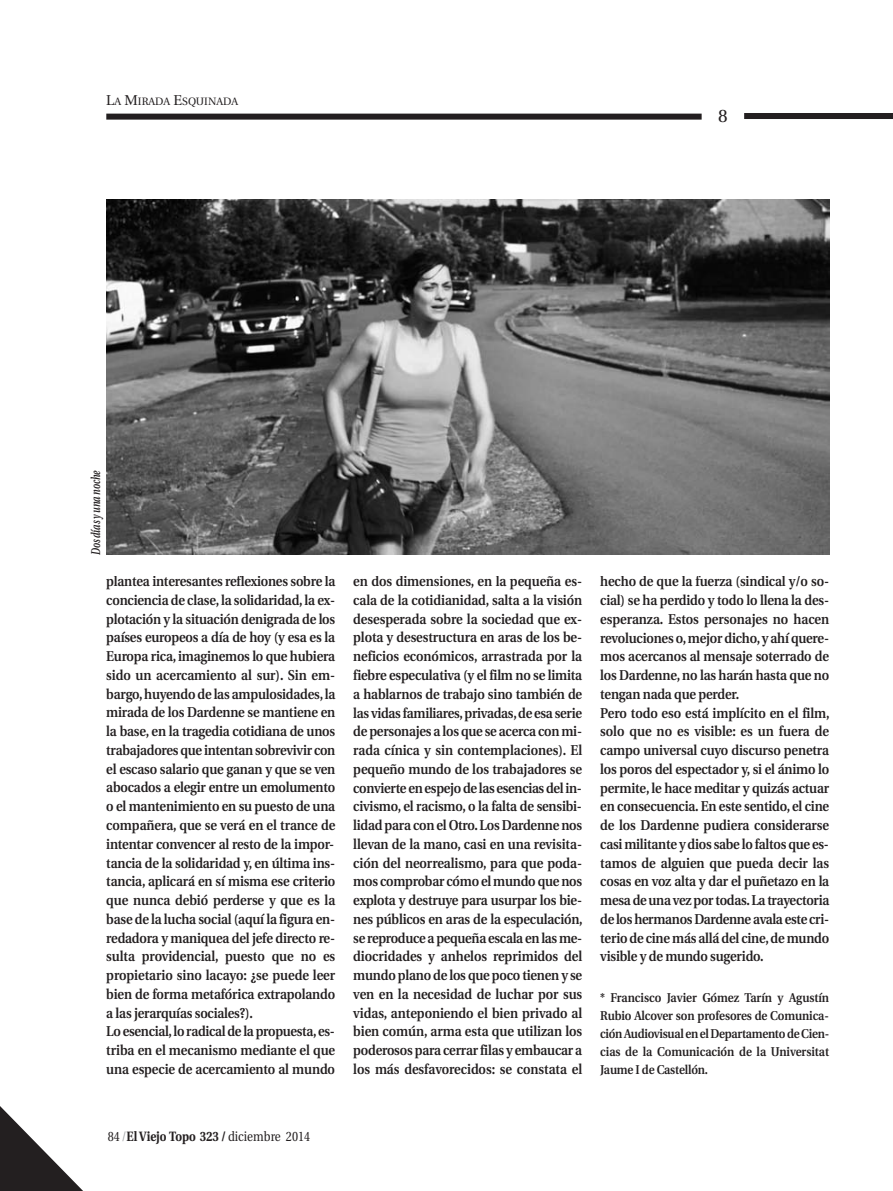
<style>
.page{position:relative;width:893px;height:1191px;background:#fff}
.page>*{position:absolute;margin:0;border:0;box-sizing:border-box;transform-origin:0 0}
.t1{font:18px "Utopia";color:#231f20}
.t2{font:600 14.25px/18.8px "Utopia";letter-spacing:-.015em;color:#231f20;scale:.9 1}
.t3{font:13.5px "Utopia";color:#231f20;scale:.85 1}
.t4{font:600 12.75px/18px "Utopia";letter-spacing:-.005em;color:#231f20;text-align:justify;scale:.9 1}
.t5{font:italic 600 12.75px "Utopia";letter-spacing:-.005em;color:#231f20;scale:.7 1}
.t6{font:10.65px "Utopia";color:#231f20}
.s1{font-size:14.25px}
.s2{color:#9d9fa2}
.s3{font-weight:700}
</style>
<div class="page">
<div style="left:106px;top:114px;width:596px;height:6px;background:#231f20"></div>
<div style="left:744px;top:113px;width:149px;height:6px;background:#231f20"></div>
<svg style="left:0;top:1106px;width:83px;height:85px"></svg>
<img style="left:106px;top:200px;width:723px;height:355px">
<p class="t6" style="left:106px;top:97px;width:133px"><span class="s1">L</span>A <span class="s1">M</span>IRADA <span class="s1">E</span>SQUINADA</p>
<p class="t5" style="left:91px;top:555px;width:123px;rotate:-90deg">Dos días y una noche</p>
<p class="t1" style="left:718px;top:108px;width:11px">8</p>
<p class="t2" style="left:106px;top:573px;width:256px">plantea interesantes reflexiones sobre la conciencia de clase, la solidaridad, la ex&shy;plotación y la situación denigrada de los países europeos a día de hoy (y esa es la Europa rica, imaginemos lo que hubiera sido un acercamiento al sur). Sin em&shy;bargo, huyendo de las ampulosidades, la mirada de los Dardenne se mantiene en la base, en la tragedia cotidiana de unos trabajadores que intentan sobrevivir con el escaso salario que ganan y que se ven abocados a elegir entre un emolumento o el mantenimiento en su puesto de una compañera, que se verá en el trance de intentar convencer al resto de la impor&shy;tancia de la solidaridad y, en última ins&shy;tancia, aplicará en sí misma ese criterio que nunca debió perderse y que es la base de la lucha social (aquí la figura en&shy;redadora y maniquea del jefe directo re&shy;sulta providencial, puesto que no es propietario sino lacayo: ¿se puede leer bien de forma metafórica extrapolando a las jerarquías sociales?).<br>Lo esencial, lo radical de la propuesta, es&shy;triba en el mecanismo mediante el que una especie de acercamiento al mundo</p>
<p class="t2" style="left:353px;top:573px;width:256px;text-align:justify">en dos dimensiones, en la pequeña es&shy;cala de la cotidianidad, salta a la visión desesperada sobre la sociedad que ex&shy;plota y desestructura en aras de los be&shy;neficios económicos, arrastrada por la fiebre especulativa (y el film no se limita a hablarnos de trabajo sino también de las vidas familiares, privadas, de esa serie de personajes a los que se acerca con mi&shy;rada cínica y sin contemplaciones). El pequeño mundo de los trabajadores se convierte en espejo de las esencias del in&shy;civismo, el racismo, o la falta de sensibi&shy;lidad para con el Otro. Los Dardenne nos llevan de la mano, casi en una revisita&shy;ción del neorrealismo, para que poda&shy;mos comprobar cómo el mundo que nos explota y destruye para usurpar los bie - nes públicos en aras de la especulación, se reproduce a pequeña escala en las me&shy;diocridades y anhelos reprimidos del mundo plano de los que poco tienen y se ven en la necesidad de luchar por sus vidas, anteponiendo el bien privado al bien común, arma esta que utilizan los poderosos para cerrar filas y embaucar a los más desfavorecidos: se constata el</p>
<p class="t2" style="left:600px;top:573px;width:256px">hecho de que la fuerza (sindical y/o so&shy;cial) se ha perdido y todo lo llena la des&shy;esperanza. Estos personajes no hacen revoluciones o, mejor dicho, y ahí quere&shy;mos acercanos al mensaje soterrado de los Dardenne, no las harán hasta que no tengan nada que perder.<br>Pero todo eso está implícito en el film, solo que no es visible: es un fuera de campo universal cuyo discurso penetra los poros del espectador y, si el ánimo lo permite, le hace meditar y quizás actuar en consecuencia. En este sentido, el cine de los Dardenne pudiera considerarse casi militante y dios sabe lo faltos que es&shy;tamos de alguien que pueda decir las cosas en voz alta y dar el puñetazo en la mesa de una vez por todas. La trayectoria de los hermanos Dardenne avala este cri&shy;terio de cine más allá del cine, de mundo visible y de mundo sugerido.</p>
<p class="t4" style="left:600px;top:989px;width:256px">* Francisco Javier Gómez Tarín y Agustín Rubio Alcover son profesores de Comunica&shy;ción Audiovisual en el Departamento de Cien&shy;cias de la Comunicación de la Universitat Jaume I de Castellón.</p>
<p class="t3" style="left:108px;top:1130px;width:240px">84<span class="s2">/</span><span class="s3">El Viejo Topo 323 /</span> diciembre 2014</p>
</div>
